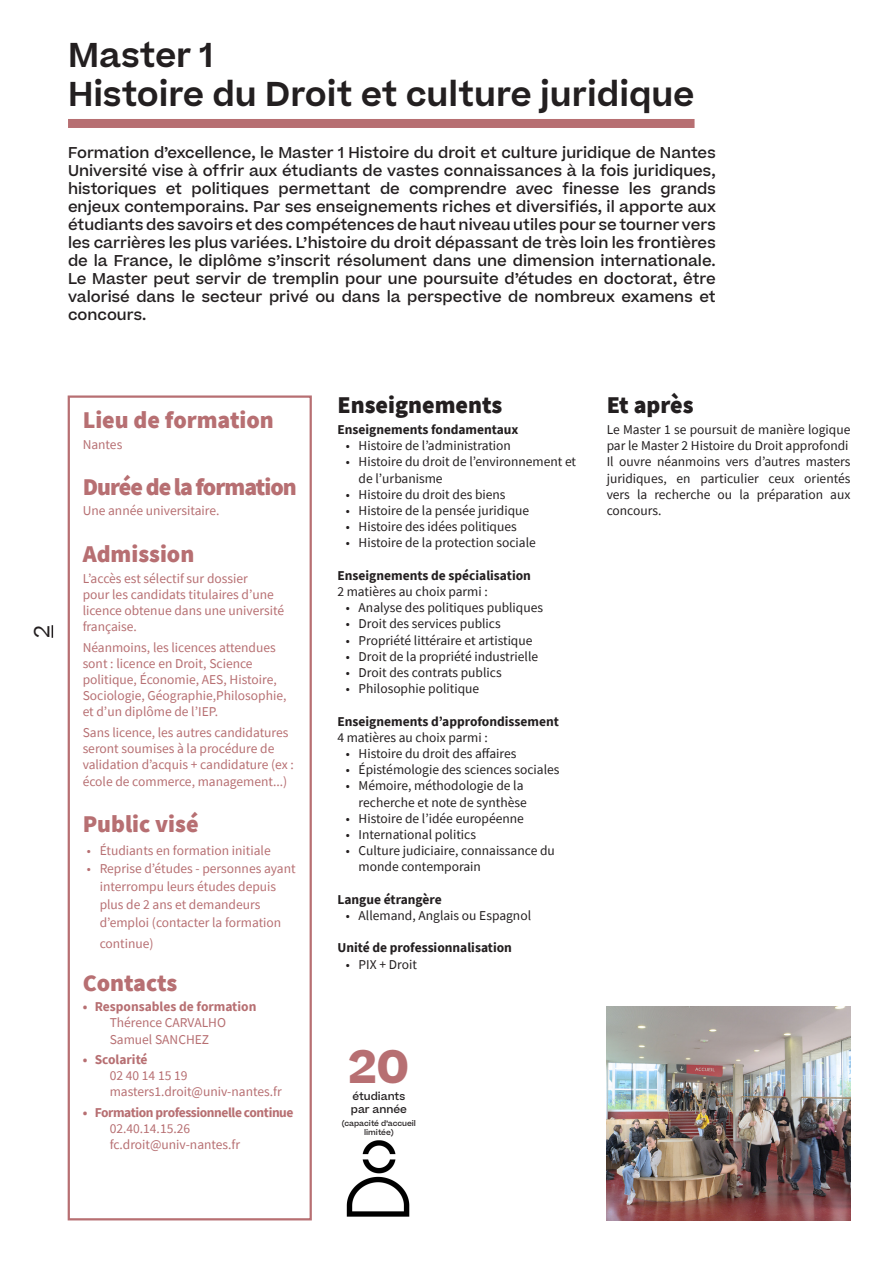
<style>
.page{position:relative;width:893px;height:1263px;background:#fff}
.page>*{position:absolute;margin:0;border:0;box-sizing:border-box;transform-origin:0 0}
.texte{font:700 45px "Beatrice";color:#b76f72}
.Titre{font:600 33px/39.6px "Beatrice";color:#231f20}
.sous-titre_encadré{font:900 24px "Source Sans Pro";color:#b76f72}
.sous-titre{font:900 24px "Source Sans Pro";color:#231f20}
.texte_encadré{font:900 24px "Source Sans Pro";letter-spacing:-.04em;color:#b76f72}
.texte-2{font:21px "Beatrice";color:#231f20}
.t1{font:500 15px/18px "Beatrice";color:#231f20;text-align:justify}
.t2{font:13.5px/16.2px "Source Sans Pro";color:#231f20}
.texte_encadré-2{font:13.5px/16.2px "Source Sans Pro";color:#b76f72}
.t3{font:700 13.5px "Source Sans Pro";color:#231f20}
.texte-3{font:500 10.5px/12.6px "Beatrice";color:#231f20}
.texte-4{font:500 7.5px/9px "Beatrice";color:#231f20;text-align:center}
.s1{font-weight:700}
</style>
<div class="page">
<img style="left:607px;top:1007px;width:243px;height:213px">
<svg style="left:52px;top:625px;width:1px;height:13px"></svg>
<div style="left:68px;top:395px;width:244px;height:825px;border:2px solid #b76f72"></div>
<div style="left:68px;top:119px;width:626px;height:9px;background:#b76f72"></div>
<img style="left:346px;top:1140px;width:64px;height:77px">
<p class="Titre" style="left:68px;top:35px;width:628px">Master 1<br>Histoire du Droit et culture juridique</p>
<p class="t1" style="left:68px;top:144px;width:649px">Formation d’excellence, le Master 1 Histoire du droit et culture juridique de Nantes Université vise à offrir aux étudiants de vastes connaissances à la fois juridiques, historiques et politiques permettant de comprendre avec finesse les grands enjeux contemporains. Par ses enseignements riches et diversifiés, il apporte aux étudiants des savoirs et des compétences de haut niveau utiles pour se tourner vers les carrières les plus variées. L’histoire du droit dépassant de très loin les frontières de la France, le diplôme s’inscrit résolument dans une dimension internationale.<br>Le Master peut servir de tremplin pour une poursuite d’études en doctorat, être valorisé dans le secteur privé ou dans la perspective de nombreux examens et concours.</p>
<p class="texte-2" style="left:28px;top:638px;width:14px;rotate:-90deg">2</p>
<p class="sous-titre_encadré" style="left:83px;top:404px;width:193px">Lieu de formation</p>
<p class="texte_encadré-2" style="left:83px;top:436px;width:41px">Nantes</p>
<p class="texte_encadré" style="left:83px;top:470px;width:216px">Durée de la formation</p>
<p class="texte_encadré-2" style="left:83px;top:503px;width:138px">Une année universitaire.</p>
<p class="sous-titre_encadré" style="left:83px;top:537px;width:113px">Admission</p>
<p class="texte_encadré-2" style="left:83px;top:570px;width:203px">L’accès est sélectif sur dossier<br>pour les candidats titulaires d’une licence obtenue dans une université française.</p>
<p class="texte_encadré-2" style="left:83px;top:639px;width:205px">Néanmoins, les licences attendues sont : licence en Droit, Science politique, Économie, AES, Histoire, Sociologie, Géographie,Philosophie, et d’un diplôme de l’IEP.</p>
<p class="texte_encadré-2" style="left:83px;top:724px;width:213px">Sans licence, les autres candidatures seront soumises à la procédure de validation d’acquis + candidature (ex : école de commerce, management...)</p>
<p class="sous-titre_encadré" style="left:83px;top:808px;width:118px">Public visé</p>
<p class="texte_encadré-2" style="left:87px;top:842px;width:185px">• Étudiants en formation initiale</p>
<p class="texte_encadré-2" style="left:100px;top:859px;width:197px;line-height:18px;text-indent:-13px">• Reprise d’études - personnes ayant interrompu leurs études depuis plus de 2 ans et demandeurs d’emploi (contacter la formation</p>
<p class="texte_encadré-2" style="left:100px;top:935px;width:55px">continue)</p>
<p class="sous-titre_encadré" style="left:83px;top:966px;width:96px">Contacts</p>
<p class="texte_encadré-2" style="left:110px;top:998px;width:148px;text-indent:-27px"><span class="s1">• Responsables de formation<br></span>Thérence CARVALHO<br>Samuel SANCHEZ</p>
<p class="texte_encadré-2" style="left:110px;top:1051px;width:174px;text-indent:-27px"><span class="s1">• Scolarité<br></span>02 40 14 15 19 masters1.droit@univ-nantes.fr</p>
<p class="texte_encadré-2" style="left:110px;top:1104px;width:185px;text-indent:-27px"><span class="s1">• Formation professionnelle continue<br></span>02.40.14.15.26 fc.droit@univ-nantes.fr</p>
<p class="sous-titre" style="left:337px;top:389px;width:167px">Enseignements</p>
<p class="t3" style="left:337px;top:420px;width:183px">Enseignements fondamentaux</p>
<p class="t2" style="left:346px;top:437px;width:167px">• Histoire de l’administration</p>
<p class="t2" style="left:359px;top:454px;width:219px;text-indent:-13px">• Histoire du droit de l’environnement et de l’urbanisme</p>
<p class="t2" style="left:346px;top:486px;width:161px">• Histoire du droit des biens</p>
<p class="t2" style="left:346px;top:502px;width:185px">• Histoire de la pensée juridique</p>
<p class="t2" style="left:346px;top:518px;width:172px">• Histoire des idées politiques</p>
<p class="t2" style="left:346px;top:535px;width:191px">• Histoire de la protection sociale</p>
<p class="t3" style="left:337px;top:566px;width:195px">Enseignements de spécialisation</p>
<p class="t2" style="left:337px;top:583px;width:152px">2 matières au choix parmi :</p>
<p class="t2" style="left:346px;top:599px;width:199px">• Analyse des politiques publiques</p>
<p class="t2" style="left:346px;top:616px;width:156px">• Droit des services publics</p>
<p class="t2" style="left:346px;top:632px;width:188px">• Propriété littéraire et artistique</p>
<p class="t2" style="left:346px;top:648px;width:194px">• Droit de la propriété industrielle</p>
<p class="t2" style="left:346px;top:664px;width:157px">• Droit des contrats publics</p>
<p class="t2" style="left:346px;top:680px;width:135px">• Philosophie politique</p>
<p class="t3" style="left:337px;top:712px;width:223px">Enseignements d’approfondissement</p>
<p class="t2" style="left:337px;top:729px;width:152px">4 matières au choix parmi :</p>
<p class="t2" style="left:346px;top:745px;width:172px">• Histoire du droit des affaires</p>
<p class="t2" style="left:346px;top:761px;width:215px">• Épistémologie des sciences sociales</p>
<p class="t2" style="left:346px;top:778px;width:182px;text-align:right">• Mémoire, méthodologie de la recherche et note de synthèse</p>
<p class="t2" style="left:346px;top:810px;width:180px">• Histoire de l’idée européenne</p>
<p class="t2" style="left:346px;top:826px;width:132px">• International politics</p>
<p class="t2" style="left:359px;top:842px;width:198px;text-indent:-13px">• Culture judiciaire, connaissance du monde contemporain</p>
<p class="t3" style="left:337px;top:890px;width:106px">Langue étrangère</p>
<p class="t2" style="left:346px;top:907px;width:187px">• Allemand, Anglais ou Espagnol</p>
<p class="t3" style="left:337px;top:939px;width:176px">Unité de professionnalisation</p>
<p class="t2" style="left:346px;top:956px;width:73px">• PIX + Droit</p>
<p class="sous-titre" style="left:607px;top:389px;width:89px">Et après</p>
<p class="t2" style="left:607px;top:421px;width:245px">Le Master 1 se poursuit de manière logique par le Master 2 Histoire du Droit approfondi</p>
<p class="t2" style="left:607px;top:454px;width:245px;text-align:justify">Il ouvre néanmoins vers d’autres masters juridiques, en particulier ceux orientés vers la recherche ou la préparation aux concours.</p>
<p class="texte" style="left:349px;top:1036px;width:62px">20</p>
<p class="texte-3" style="left:351px;top:1090px;width:58px">étudiants par année</p>
<p class="texte-4" style="left:342px;top:1119px;width:76px">(capacité d’accueil limitée)</p>
</div>
